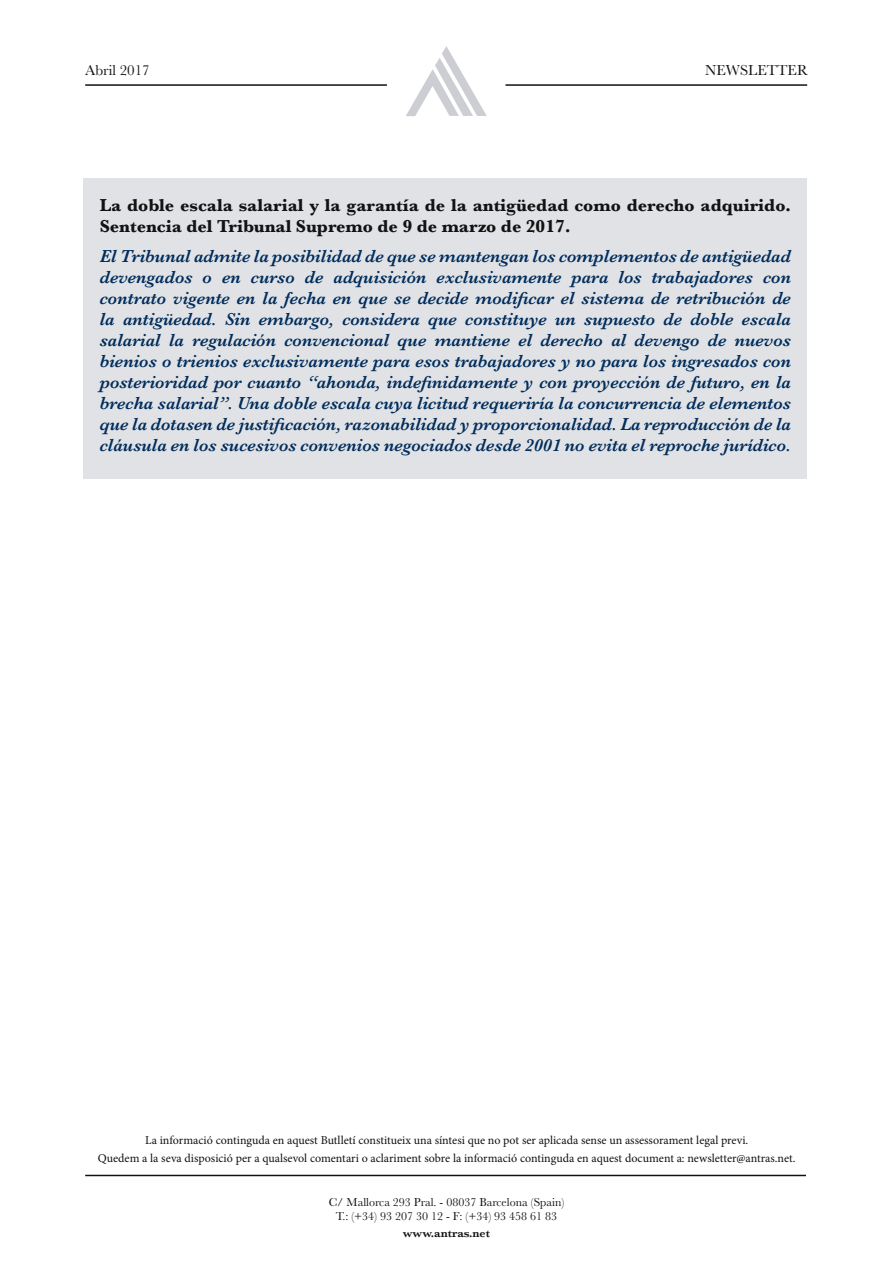
<style>
.page{position:relative;width:893px;height:1263px;background:#fff}
.page>*{position:absolute;margin:0;border:0;box-sizing:border-box;transform-origin:0 0}
.t1{font:italic 600 18px/21px "Baskerville";letter-spacing:-.005em;color:#002d5c;text-align:justify}
.t2{font:700 18px/21px "Baskerville";color:#121212}
.t3{font:15px "Baskerville";color:#121212}
.t4{font:12px/18px "Minion Pro";color:#121212;text-align:center}
.t5{font:12px/13.5px "Baskerville";color:#121212;text-align:center}
.t6{font:600 12px "Baskerville";color:#121212}
</style>
<div class="page">
<svg style="left:406px;top:46px;width:81px;height:70px"></svg>
<hr style="left:85px;top:1175px;width:721px;height:1px;background:#121212">
<hr style="left:85px;top:84px;width:302px;height:2px;background:#121212">
<hr style="left:505px;top:84px;width:302px;height:2px;background:#121212">
<div style="left:84px;top:179px;width:723px;height:300px;background:#e1e2e5"></div>
<p class="t3" style="left:85px;top:60px;width:66px">Abril 2017</p>
<p class="t3" style="left:705px;top:61px;width:104px">NEWSLETTER</p>
<p class="t2" style="left:100px;top:195px;width:693px">La doble escala salarial y la garantía de la antigüedad como derecho adquirido.<br>Sentencia del Tribunal Supremo de 9 de marzo de 2017.</p>
<p class="t1" style="left:100px;top:246px;width:693px">El Tribunal admite la posibilidad de que se mantengan los complementos de antigüedad devengados o en curso de adquisición exclusivamente para los trabajadores con contrato vigente en la fecha en que se decide modificar el sistema de retribución de la antigüedad. Sin embargo, considera que constituye un supuesto de doble escala salarial la regulación convencional que mantiene el derecho al devengo de nuevos bienios o trienios exclusivamente para esos trabajadores y no para los ingresados con posterioridad por cuanto “ahonda, indefinidamente y con proyección de futuro, en la brecha salarial”. Una doble escala cuya licitud requeriría la concurrencia de elementos que la dotasen de justificación, razonabilidad y proporcionalidad. La reproducción de la cláusula en los sucesivos convenios negociados desde 2001 no evita el reproche jurídico.</p>
<p class="t4" style="left:98px;top:1131px;width:699px">La informació continguda en aquest Butlletí constitueix una síntesi que no pot ser aplicada sense un assessorament legal previ.<br>Quedem a la seva disposició per a qualsevol comentari o aclariment sobre la informació continguda en aquest document a: newsletter@antras.net.</p>
<p class="t5" style="left:329px;top:1196px;width:237px">C/ Mallorca 293 Pral. - 08037 Barcelona (Spain)<br>T.: (+34) 93 207 30 12 - F: (+34) 93 458 61 83</p>
<p class="t6" style="left:403px;top:1225px;width:89px">www.antras.net</p>
</div>
